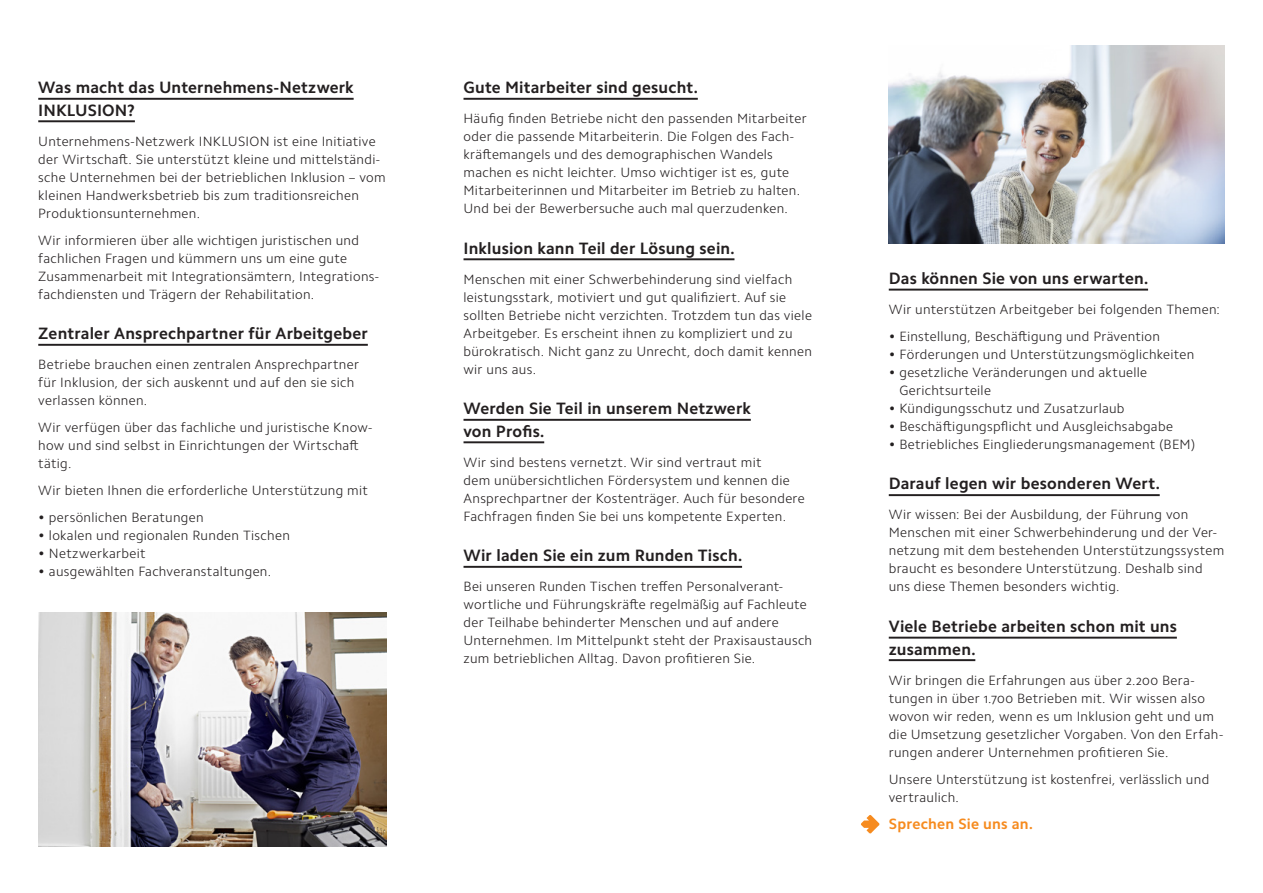
<style>
.page{position:relative;width:1263px;height:893px;background:#fff}
.page>*{position:absolute;margin:0;border:0;box-sizing:border-box;transform-origin:0 0}
.H_1_1{font:700 16.5px "Camphor Pro";letter-spacing:.01em;color:#231f20}
.F1{font:700 15px "Camphor Pro";letter-spacing:.015em;color:#f68b1f}
.F1-2{font:300 13.5px/18px "Camphor Pro";letter-spacing:.025em;color:#231f20}
</style>
<div class="page">
<hr style="left:463px;top:98px;width:235px;height:2px;background:#231f20">
<hr style="left:463px;top:258px;width:271px;height:2px;background:#231f20">
<hr style="left:463px;top:419px;width:288px;height:2px;background:#231f20">
<hr style="left:463px;top:441px;width:81px;height:2px;background:#231f20">
<hr style="left:463px;top:566px;width:279px;height:2px;background:#231f20">
<img style="left:38px;top:612px;width:349px;height:234px">
<hr style="left:38px;top:98px;width:316px;height:2px;background:#231f20">
<hr style="left:38px;top:120px;width:97px;height:2px;background:#231f20">
<hr style="left:38px;top:344px;width:330px;height:2px;background:#231f20">
<hr style="left:889px;top:289px;width:259px;height:2px;background:#231f20">
<hr style="left:889px;top:494px;width:271px;height:2px;background:#231f20">
<hr style="left:889px;top:637px;width:288px;height:2px;background:#231f20">
<hr style="left:889px;top:659px;width:86px;height:2px;background:#231f20">
<img style="left:889px;top:45px;width:336px;height:198px">
<svg style="left:861px;top:815px;width:19px;height:19px"></svg>
<p class="H_1_1" style="left:38px;top:78px;width:317px">Was macht das Unternehmens-Netzwerk</p>
<p class="H_1_1" style="left:38px;top:100px;width:98px">INKLUSION?</p>
<p class="F1-2" style="left:38px;top:132px;width:349px">Unternehmens-Netzwerk INKLUSION ist eine Initiative der Wirtschaft. Sie unterstützt kleine und mittelständi&shy;sche Unternehmen bei der betrieblichen Inklusion – vom kleinen Handwerksbetrieb bis zum traditionsreichen Produktionsunternehmen.</p>
<p class="F1-2" style="left:38px;top:231px;width:342px">Wir informieren über alle wichtigen juristischen und fachlichen Fragen und kümmern uns um eine gute Zusammenarbeit mit Integrationsämtern, Integrations&shy;fachdiensten und Trägern der Rehabilitation.</p>
<p class="H_1_1" style="left:38px;top:324px;width:331px">Zentraler Ansprechpartner für Arbeitgeber</p>
<p class="F1-2" style="left:38px;top:355px;width:322px">Betriebe brauchen einen zentralen Ansprechpartner für Inklusion, der sich auskennt und auf den sie sich verlassen können.</p>
<p class="F1-2" style="left:38px;top:418px;width:336px">Wir verfügen über das fachliche und juristische Know&shy;how und sind selbst in Einrichtungen der Wirtschaft tätig.</p>
<p class="F1-2" style="left:38px;top:481px;width:331px">Wir bieten Ihnen die erforderliche Unterstützung mit</p>
<p class="F1-2" style="left:38px;top:508px;width:167px">• persönlichen Beratungen</p>
<p class="F1-2" style="left:38px;top:526px;width:253px">• lokalen und regionalen Runden Tischen</p>
<p class="F1-2" style="left:38px;top:544px;width:109px">• Netzwerkarbeit</p>
<p class="F1-2" style="left:38px;top:562px;width:234px">• ausgewählten Fachveranstaltungen.</p>
<p class="H_1_1" style="left:463px;top:78px;width:236px">Gute Mitarbeiter sind gesucht.</p>
<p class="F1-2" style="left:463px;top:109px;width:345px">Häufig finden Betriebe nicht den passenden Mitarbeiter oder die passende Mitarbeiterin. Die Folgen des Fach&shy;kräftemangels und des demographischen Wandels machen es nicht leichter. Umso wichtiger ist es, gute Mitarbeiterinnen und Mitarbeiter im Betrieb zu halten.<br>Und bei der Bewerbersuche auch mal querzudenken.</p>
<p class="H_1_1" style="left:463px;top:238px;width:273px">Inklusion kann Teil der Lösung sein.</p>
<p class="F1-2" style="left:463px;top:270px;width:350px">Menschen mit einer Schwerbehinderung sind vielfach leistungsstark, motiviert und gut qualifiziert. Auf sie sollten Betriebe nicht verzichten. Trotzdem tun das viele Arbeitgeber. Es erscheint ihnen zu kompliziert und zu bürokratisch. Nicht ganz zu Unrecht, doch damit kennen wir uns aus.</p>
<p class="H_1_1" style="left:463px;top:399px;width:289px">Werden Sie Teil in unserem Netzwerk</p>
<p class="H_1_1" style="left:463px;top:421px;width:82px">von Profis.</p>
<p class="F1-2" style="left:463px;top:453px;width:343px">Wir sind bestens vernetzt. Wir sind vertraut mit<br>dem unübersichtlichen Fördersystem und kennen die Ansprechpartner der Kostenträger. Auch für besondere Fachfragen finden Sie bei uns kompetente Experten.</p>
<p class="H_1_1" style="left:463px;top:546px;width:280px">Wir laden Sie ein zum Runden Tisch.</p>
<p class="F1-2" style="left:463px;top:577px;width:350px">Bei unseren Runden Tischen treffen Personalverant&shy;wortliche und Führungskräfte regelmäßig auf Fachleute der Teilhabe behinderter Menschen und auf andere Unternehmen. Im Mittelpunkt steht der Praxisaustausch zum betrieblichen Alltag. Davon profitieren Sie.</p>
<p class="H_1_1" style="left:889px;top:268px;width:261px">Das können Sie von uns erwarten.</p>
<p class="F1-2" style="left:889px;top:300px;width:333px">Wir unterstützen Arbeitgeber bei folgenden Themen:</p>
<p class="F1-2" style="left:889px;top:327px;width:273px">• Einstellung, Beschäftigung und Prävention</p>
<p class="F1-2" style="left:889px;top:345px;width:307px">• Förderungen und Unterstützungsmöglichkeiten</p>
<p class="F1-2" style="left:899px;top:363px;width:249px;text-indent:-11px">• gesetzliche Veränderungen und aktuelle<br>Gerichtsurteile</p>
<p class="F1-2" style="left:889px;top:399px;width:237px">• Kündigungsschutz und Zusatzurlaub</p>
<p class="F1-2" style="left:889px;top:417px;width:286px">• Beschäftigungspflicht und Ausgleichsabgabe</p>
<p class="F1-2" style="left:889px;top:435px;width:308px">• Betriebliches Eingliederungsmanagement (BEM)</p>
<p class="H_1_1" style="left:889px;top:474px;width:273px">Darauf legen wir besonderen Wert.</p>
<p class="F1-2" style="left:889px;top:506px;width:337px">Wir wissen: Bei der Ausbildung, der Führung von Menschen mit einer Schwerbehinderung und der Ver&shy;netzung mit dem bestehenden Unterstützungssystem braucht es besondere Unterstützung. Deshalb sind uns diese Themen besonders wichtig.</p>
<p class="H_1_1" style="left:889px;top:616px;width:290px">Viele Betriebe arbeiten schon mit uns</p>
<p class="H_1_1" style="left:889px;top:639px;width:88px">zusammen.</p>
<p class="F1-2" style="left:889px;top:671px;width:336px">Wir bringen die Erfahrungen aus über 2.200 Bera&shy;tungen in über 1.700 Betrieben mit. Wir wissen also wovon wir reden, wenn es um Inklusion geht und um die Umsetzung gesetzlicher Vorgaben. Von den Erfah&shy;rungen anderer Unternehmen profitieren Sie.</p>
<p class="F1-2" style="left:889px;top:770px;width:322px">Unsere Unterstützung ist kostenfrei, verlässlich und vertraulich.</p>
<p class="F1" style="left:889px;top:814px;width:146px">Sprechen Sie uns an.</p>
</div>
